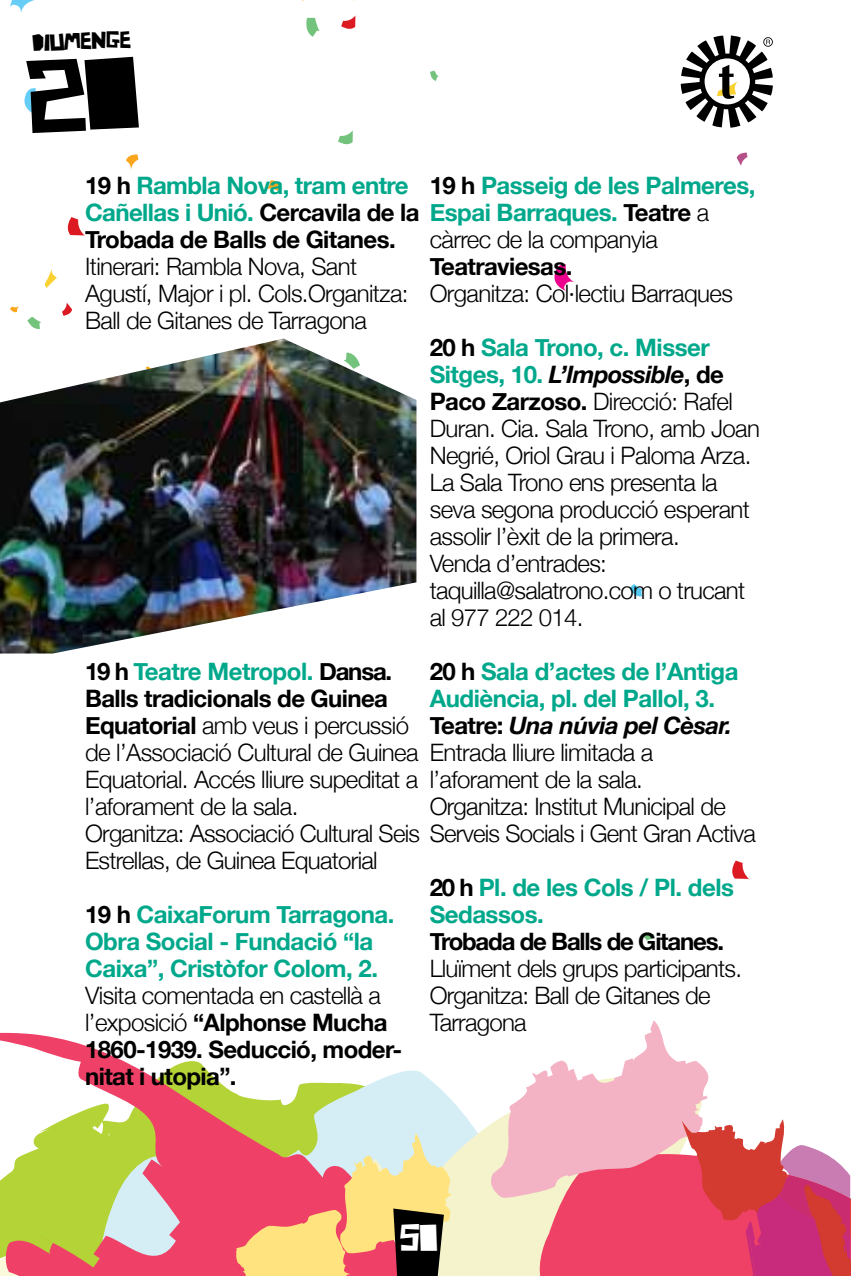
<style>
.page{position:relative;width:851px;height:1276px;background:#fff}
.page>*{position:absolute;margin:0;border:0;box-sizing:border-box;transform-origin:0 0}
.t1{font:500 36px "Caliquea";color:#fff}
.t2{font:300 24px/27px "Helvetica Neue";letter-spacing:-.025em;color:#000}
.t3{font:700 24px/27px "Helvetica Neue";letter-spacing:-.02em;color:#00a88b}
.t4{font:700 24px/27px "Helvetica Neue";letter-spacing:-.025em;color:#000}
.t5{font:700 24px "Helvetica Neue";letter-spacing:-.05em;color:#000}
.t6{font:500 24px "Caliquea";color:#000}
.s1{color:#000}
.s2{font-weight:300;color:#000}
.s3{font-weight:700}
.s4{font-weight:700;color:#00a88b}
.s5{font-weight:700;font-style:italic}
.s6{font-weight:300}
</style>
<div class="page">
<svg style="left:431px;top:934px;width:223px;height:342px"></svg>
<svg style="left:0;top:1032px;width:431px;height:101px"></svg>
<svg style="left:488px;top:1020px;width:362px;height:256px"></svg>
<svg style="left:0;top:1133px;width:452px;height:143px;background:#d69a72"></svg>
<svg style="left:27px;top:317px;width:14px;height:12px"></svg>
<svg style="left:629px;top:584px;width:14px;height:13px"></svg>
<svg style="left:430px;top:71px;width:8px;height:10px"></svg>
<svg style="left:10px;top:306px;width:9px;height:7px"></svg>
<svg style="left:62px;top:303px;width:10px;height:13px"></svg>
<svg style="left:45px;top:269px;width:12px;height:19px"></svg>
<svg style="left:643px;top:933px;width:10px;height:7px"></svg>
<svg style="left:306px;top:18px;width:13px;height:19px"></svg>
<svg style="left:338px;top:130px;width:15px;height:15px"></svg>
<svg style="left:341px;top:15px;width:15px;height:14px"></svg>
<svg style="left:554px;top:264px;width:20px;height:27px"></svg>
<svg style="left:264px;top:180px;width:17px;height:11px"></svg>
<svg style="left:736px;top:152px;width:11px;height:14px"></svg>
<svg style="left:126px;top:154px;width:12px;height:17px"></svg>
<svg style="left:67px;top:217px;width:19px;height:20px"></svg>
<svg style="left:732px;top:860px;width:18px;height:20px"></svg>
<svg style="left:10px;top:0;width:25px;height:13px"></svg>
<svg style="left:680px;top:35px;width:92px;height:93px"></svg>
<img style="left:0;top:338px;width:416px;height:315px">
<svg style="left:24px;top:88px;width:20px;height:27px"></svg>
<p class="t6" style="left:31px;top:30px;width:100px;rotate:-3deg">DIUMENGE</p>
<p class="t3" style="left:85px;top:171px;width:625px"><span class="s1">19 h</span> Rambla Nova, tram entre<br>Cañellas i Unió. <span class="s1">Cercavila de la</span> Espai Barraques. <span class="s1">Teatre</span> <span class="s2">a<br></span><span class="s1">Trobada de Balls de Gitanes.</span></p>
<p class="t2" style="left:85px;top:252px;width:325px">Itinerari: Rambla Nova, Sant<br>Agustí, Major i pl. Cols.Organitza:<br>Ball de Gitanes de Tarragona</p>
<p class="t3" style="left:429px;top:171px;width:327px"><span class="s1">19 h</span> Passeig de les Palmeres,</p>
<p class="t2" style="left:429px;top:225px;width:229px">càrrec de la companyia</p>
<p class="t4" style="left:429px;top:252px;width:144px">Teatraviesas.</p>
<p class="t2" style="left:429px;top:279px;width:305px">Organitza: Col·lectiu Barraques</p>
<p class="t2" style="left:429px;top:333px;width:332px"><span class="s3">20 h</span> <span class="s4">Sala Trono, c. Misser<br>Sitges, 10.</span> <span class="s5">L’Impossible</span><span class="s3">, de<br>Paco Zarzoso.</span> Direcció: Rafel<br>Duran. Cia. Sala Trono, amb Joan<br>Negrié, Oriol Grau i Paloma Arza.<br>La Sala Trono ens presenta la seva segona producció esperant assolir l’èxit de la primera.<br>Venda d’entrades: taquilla@salatrono.com o trucant al 977 222 014.</p>
<p class="t2" style="left:429px;top:657px;width:310px"><span class="s3">20 h</span> <span class="s4">Sala d’actes de l’Antiga<br>Audiència, pl. del Pallol, 3.<br></span><span class="s3">Teatre:</span> <span class="s5">Una núvia pel Cèsar.<br></span>Entrada lliure limitada a l’aforament de la sala.<br>Organitza: Institut Municipal de</p>
<p class="t2" style="left:85px;top:657px;width:672px"><span class="s3">19 h</span> <span class="s4">Teatre Metropol.</span> <span class="s3">Dansa.<br>Balls tradicionals de Guinea<br>Equatorial</span> amb veus i percussió<br>de l’Associació Cultural de Guinea<br>Equatorial. Accés lliure supeditat a<br>l’aforament de la sala.<br>Organitza: Associació Cultural Seis Serveis Socials i Gent Gran Activa Estrellas, de Guinea Equatorial</p>
<p class="t3" style="left:85px;top:900px;width:311px"><span class="s1">19 h</span> CaixaForum Tarragona.<br>Obra Social - Fundació “la<br>Caixa”, Cristòfor Colom, 2.</p>
<p class="t4" style="left:85px;top:981px;width:318px"><span class="s6">Visita comentada en castellà a l’exposició</span> “Alphonse Mucha<br>1860-1939. Seducció, moder&shy;nitat i utopia”.</p>
<p class="t3" style="left:429px;top:873px;width:306px"><span class="s1">20 h</span> Pl. de les Cols / Pl. dels<br>Sedassos.</p>
<p class="t5" style="left:429px;top:926px;width:296px">Trobada de Balls de Gitanes.</p>
<p class="t2" style="left:429px;top:954px;width:314px">Lluïment dels grups participants.<br>Organitza: Ball de Gitanes de<br>Tarragona</p>
<h1 class="t1" style="left:400px;top:1218px;width:39px">50</h1>
</div>
